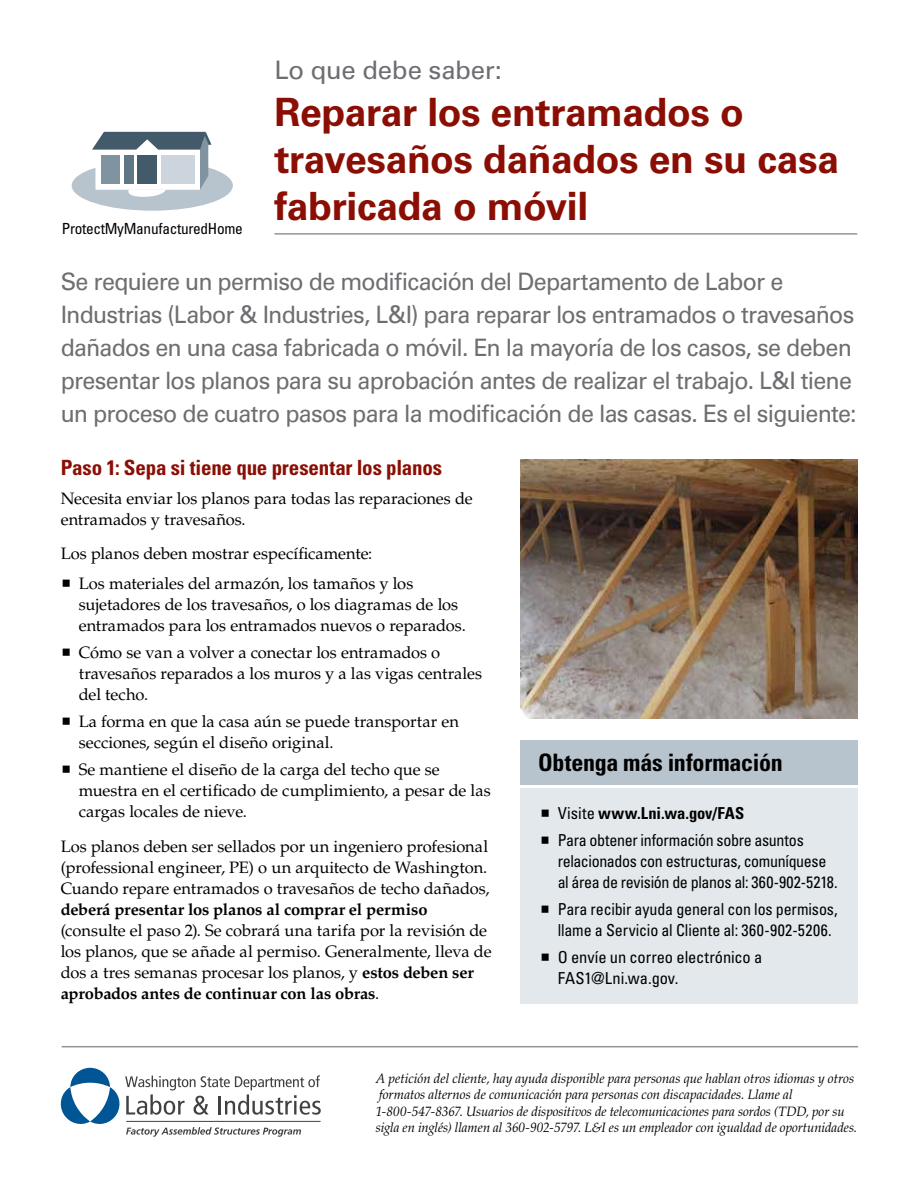
<style>
.page{position:relative;width:918px;height:1188px;background:#fff}
.page>*{position:absolute;margin:0;border:0;box-sizing:border-box;transform-origin:0 0}
.t1{font:700 39px/46.8px "Univers LT Std";letter-spacing:-.01em;color:#8b0e04}
.Superhead{font:25.5px "Univers LT Std";letter-spacing:-.01em;color:#6d6e71}
.Intro_Paragraph{font:24px/33px "Univers LT Std";letter-spacing:-.03em;color:#6d6e71}
.Sidebar_Header{font:700 condensed 24px "Univers LT Std";letter-spacing:-.01em;color:#000}
.Subhead{font:700 condensed 21px "Univers LT Std";letter-spacing:-.01em;color:#8b0e04}
.Body_-_11{font:16.5px/21px "Palatino LT Std";color:#000}
.t2{font:condensed 16.5px/21px "Univers LT Std";letter-spacing:-.01em;color:#000}
.t3{font:700 condensed 16.5px "Univers LT Std";letter-spacing:-.005em;color:#000}
.t4{font:condensed 15.3px "Univers LT Std";letter-spacing:-.02em;color:#000}
.ADA_Statement{font:italic 13.5px/16.5px "Palatino LT Std";letter-spacing:-.005em;color:#000}
.s1{font-weight:700}
.s2{font-weight:400}
</style>
<div class="page">
<svg style="left:61px;top:1068px;width:260px;height:69px"></svg>
<div style="left:72px;top:160px;width:161px;height:51px;background:#b7c4ce;border-radius:50%"></div>
<svg style="left:92px;top:132px;width:119px;height:65px"></svg>
<hr style="left:274px;top:233px;width:583px;height:2px;background:#939598">
<img style="left:520px;top:460px;width:337px;height:259px">
<div style="left:520px;top:740px;width:337px;height:45px;background:#b7c4ce"></div>
<div style="left:520px;top:788px;width:337px;height:216px;background:#e2e8ec"></div>
<hr style="left:62px;top:1046px;width:796px;height:1px;background:#939598">
<p class="t4" style="left:62px;top:219px;width:183px">ProtectMyManufacturedHome</p>
<h1 class="Superhead" style="left:274px;top:55px;width:229px">Lo que debe saber:</h1>
<h2 class="t1" style="left:274px;top:89px;width:566px">Reparar los entramados o travesaños dañados en su casa fabricada o móvil</h2>
<p class="Intro_Paragraph" style="left:61px;top:265px;width:797px">Se requiere un permiso de modificación del Departamento de Labor e Industrias (Labor &amp; Industries, L&amp;I) para reparar los entramados o travesaños dañados en una casa fabricada o móvil. En la mayoría de los casos, se deben presentar los planos para su aprobación antes de realizar el trabajo. L&amp;I tiene un proceso de cuatro pasos para la modificación de las casas. Es el siguiente:</p>
<h3 class="Subhead" style="left:61px;top:455px;width:383px">Paso 1: Sepa si tiene que presentar los planos</h3>
<p class="Body_-_11" style="left:61px;top:488px;width:414px">Necesita enviar los planos para todas las reparaciones de entramados y travesaños.</p>
<p class="Body_-_11" style="left:61px;top:543px;width:313px">Los planos deben mostrar específicamente:</p>
<p class="Body_-_11" style="left:79px;top:573px;width:389px">Los materiales del armazón, los tamaños y los sujetadores de los travesaños, o los diagramas de los entramados para los entramados nuevos o reparados.</p>
<p class="Body_-_11" style="left:79px;top:642px;width:405px">Cómo se van a volver a conectar los entramados o travesaños reparados a los muros y a las vigas centrales del techo.</p>
<p class="Body_-_11" style="left:79px;top:711px;width:382px">La forma en que la casa aún se puede transportar en secciones, según el diseño original.</p>
<p class="Body_-_11" style="left:79px;top:759px;width:413px">Se mantiene el diseño de la carga del techo que se muestra en el certificado de cumplimiento, a pesar de las cargas locales de nieve.</p>
<p class="Body_-_11" style="left:61px;top:836px;width:432px">Los planos deben ser sellados por un ingeniero profesional (professional engineer, PE) o un arquitecto de Washington.<br>Cuando repare entramados o travesaños de techo dañados, <span class="s1">deberá presentar los planos al comprar el permiso </span>(consulte el paso 2). Se cobrará una tarifa por la revisión de los planos, que se añade al permiso. Generalmente, lleva de dos a tres semanas procesar los planos, y <span class="s1">estos deben ser aprobados antes de continuar con las obras</span>.</p>
<h4 class="Sidebar_Header" style="left:538px;top:748px;width:246px">Obtenga más información</h4>
<p class="t3" style="left:558px;top:803px;width:188px"><span class="s2">Visite</span> www.Lni.wa.gov/FAS</p>
<p class="t2" style="left:558px;top:829px;width:282px">Para obtener información sobre asuntos relacionados con estructuras, comuníquese al área de revisión de planos al: 360-902-5218.</p>
<p class="t2" style="left:558px;top:898px;width:282px">Para recibir ayuda general con los permisos, llame a Servicio al Cliente al: 360-902-5206.</p>
<p class="t2" style="left:558px;top:946px;width:206px">O envíe un correo electrónico a<br>FAS1@Lni.wa.gov.</p>
<p class="ADA_Statement" style="left:376px;top:1070px;width:483px">A petición del cliente, hay ayuda disponible para personas que hablan otros idiomas y otros formatos alternos de comunicación para personas con discapacidades. Llame al 1-800-547-8367. Usuarios de dispositivos de telecomunicaciones para sordos (TDD, por su sigla en inglés) llamen al 360-902-5797. L&amp;I es un empleador con igualdad de oportunidades.</p>
</div>
